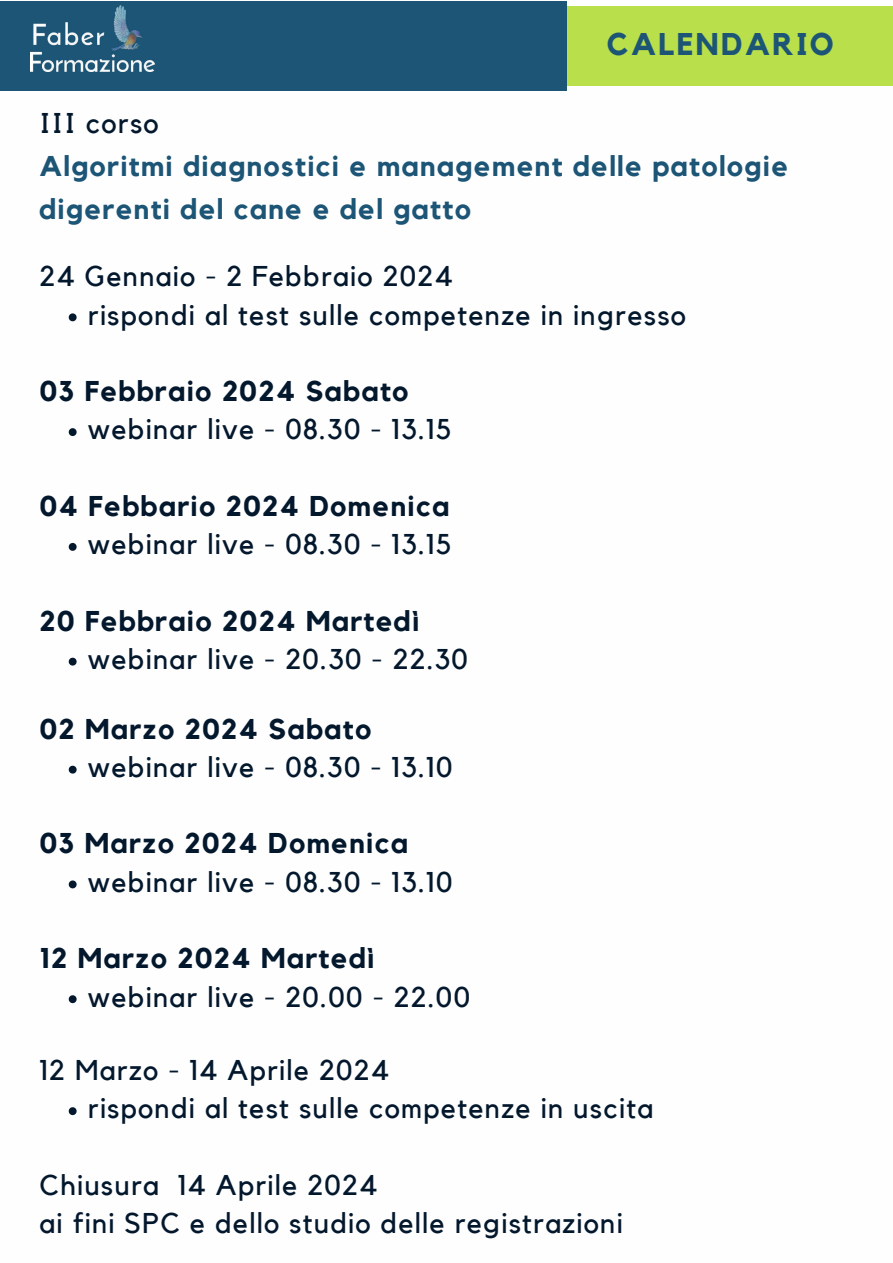
<style>
.page{position:relative;width:893px;height:1263px;background:#fff}
.page>*{position:absolute;margin:0;border:0;box-sizing:border-box;transform-origin:0 0}
.t1{font:700 31.28px "Kollektif";letter-spacing:.08em;color:#1c5576}
.t2{font:28.5px/38.2px "Kollektif";letter-spacing:.045em;color:#04182d}
.t3{font:700 28.5px "Kollektif";letter-spacing:.045em;color:#04182d}
.t4{font:700 28.5px/43.3px "Kollektif";letter-spacing:.045em;color:#1c5576}
</style>
<div class="page">
<div style="left:248px;top:6px;width:645px;height:79px;background:#b9df4b"></div>
<div style="left:0;top:1px;width:566px;height:89px;background:#1c5576"></div>
<svg style="left:69px;top:313px;width:8px;height:8px"></svg>
<svg style="left:69px;top:428px;width:8px;height:8px"></svg>
<svg style="left:69px;top:543px;width:8px;height:8px"></svg>
<svg style="left:69px;top:658px;width:8px;height:7px"></svg>
<svg style="left:69px;top:766px;width:8px;height:7px"></svg>
<svg style="left:69px;top:880px;width:8px;height:8px"></svg>
<svg style="left:69px;top:995px;width:8px;height:8px"></svg>
<svg style="left:69px;top:1107px;width:8px;height:8px"></svg>
<img style="left:30px;top:6px;width:125px;height:65px">
<p class="t1" style="left:607px;top:29px;width:228px">CALENDARIO</p>
<p class="t2" style="left:39px;top:105px;width:121px">III corso</p>
<p class="t4" style="left:39px;top:146px;width:750px">Algoritmi diagnostici e management delle patologie digerenti del cane e del gatto</p>
<p class="t2" style="left:39px;top:258px;width:415px">24 Gennaio - 2 Febbraio 2024</p>
<p class="t2" style="left:88px;top:297px;width:599px">rispondi al test sulle competenze in ingresso</p>
<p class="t3" style="left:39px;top:378px;width:371px">03 Febbraio 2024 Sabato</p>
<p class="t2" style="left:88px;top:411px;width:365px">webinar live - 08.30 - 13.15</p>
<p class="t3" style="left:39px;top:493px;width:411px">04 Febbario 2024 Domenica</p>
<p class="t2" style="left:88px;top:526px;width:365px">webinar live - 08.30 - 13.15</p>
<p class="t3" style="left:39px;top:608px;width:381px">20 Febbraio 2024 Martedì</p>
<p class="t2" style="left:88px;top:641px;width:382px">webinar live - 20.30 - 22.30</p>
<p class="t3" style="left:39px;top:716px;width:333px">02 Marzo 2024 Sabato</p>
<p class="t2" style="left:88px;top:749px;width:366px">webinar live - 08.30 - 13.10</p>
<p class="t3" style="left:39px;top:830px;width:370px">03 Marzo 2024 Domenica</p>
<p class="t2" style="left:88px;top:864px;width:366px">webinar live - 08.30 - 13.10</p>
<p class="t3" style="left:39px;top:945px;width:337px">12 Marzo 2024 Martedì</p>
<p class="t2" style="left:88px;top:978px;width:384px">webinar live - 20.00 - 22.00</p>
<p class="t2" style="left:39px;top:1052px;width:351px">12 Marzo - 14 Aprile 2024</p>
<p class="t2" style="left:88px;top:1090px;width:567px">rispondi al test sulle competenze in uscita</p>
<p class="t2" style="left:39px;top:1167px;width:585px">Chiusura 14 Aprile 2024<br>ai fini SPC e dello studio delle registrazioni</p>
</div>
